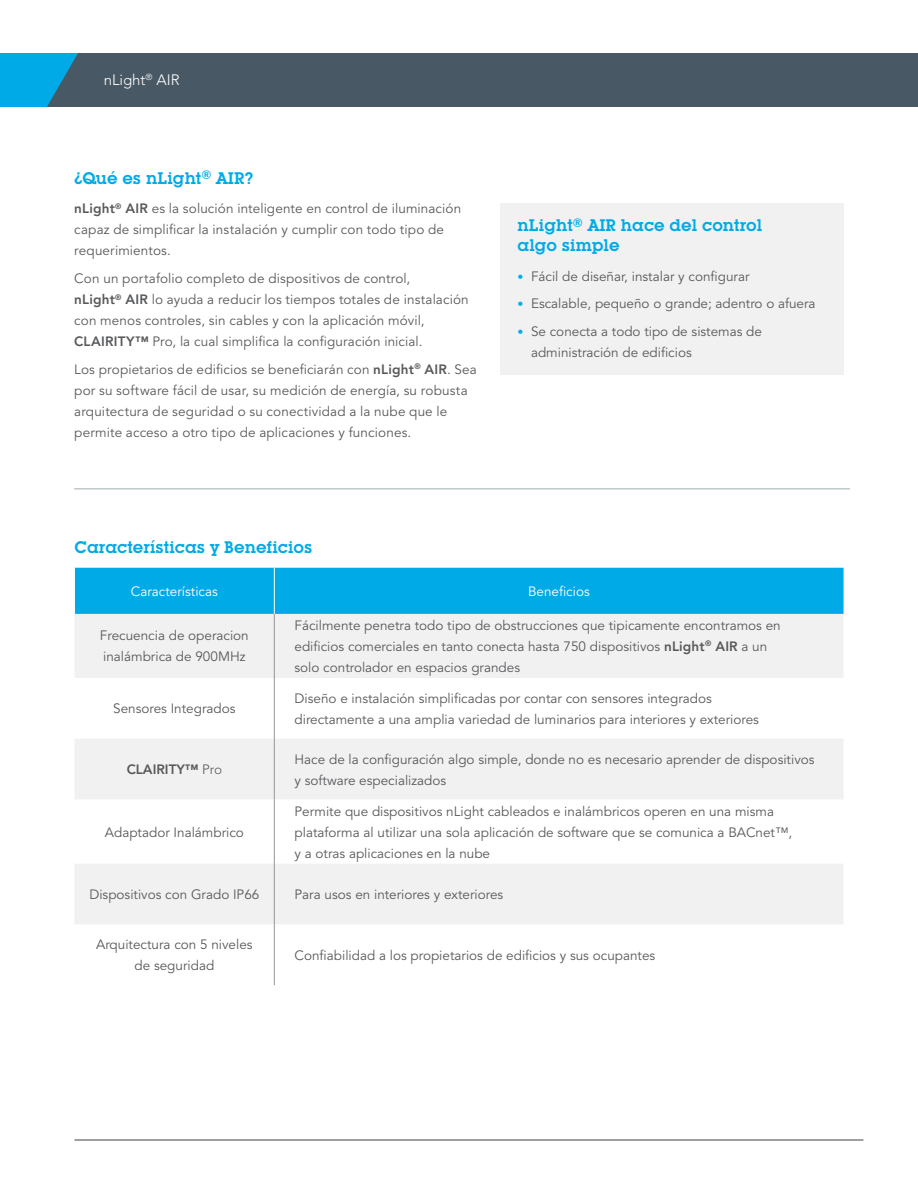
<style>
.page{position:relative;width:918px;height:1188px;background:#fff}
.page>*{position:absolute;margin:0;border:0;box-sizing:border-box;transform-origin:0 0}
.t1{font:600 16.5px/19.5px "Lubalin Graph IT Cby BT";color:#00aae7}
.t2{font:300 15px "Avenir LT Std";color:#fff}
.t3{font:13.5px/21px "Avenir LT Std";color:#58595b}
.t4{font:13.5px "Avenir LT Std";color:#fff}
.t5{font:800 13.5px "Avenir LT Std";color:#58595b}
.s1{font-weight:800}
.s2{font-weight:300;font-size:12px;color:#00b0e9}
.s3{font-weight:300}
</style>
<div class="page">
<div style="left:0;top:53px;width:918px;height:54px;background:#485865"></div>
<svg style="left:0;top:53px;width:78px;height:54px"></svg>
<div style="left:500px;top:203px;width:344px;height:172px;background:#f1f1f2"></div>
<hr style="left:74px;top:488px;width:776px;height:1px;background:#a1abb2">
<div style="left:75px;top:568px;width:769px;height:46px;background:#00aae7"></div>
<svg style="left:75px;top:614px;width:768px;height:310px;fill:#f1f1f2"></svg>
<hr style="left:274px;top:568px;width:1px;height:46px;background:#fff">
<hr style="left:274px;top:614px;width:1px;height:64px;background:#939598">
<hr style="left:274px;top:678px;width:1px;height:61px;background:#939598">
<hr style="left:274px;top:739px;width:1px;height:60px;background:#939598">
<hr style="left:274px;top:799px;width:1px;height:65px;background:#939598">
<hr style="left:274px;top:864px;width:1px;height:60px;background:#939598">
<hr style="left:274px;top:924px;width:1px;height:61px;background:#939598">
<hr style="left:75px;top:1140px;width:788px;height:1px;background:#414042">
<p class="t2" style="left:104px;top:71px;width:77px">nLight<sup>®</sup> AIR</p>
<p class="t1" style="left:74px;top:168px;width:180px">¿Qué es nLight<sup>®</sup> AIR?</p>
<p class="t3" style="left:74px;top:199px;width:389px"><span class="s1">nLight</span><sup>®</sup> <span class="s1">AIR</span> es la solución inteligente en control de iluminación capaz de simplificar la instalación y cumplir con todo tipo de requerimientos.</p>
<p class="t3" style="left:74px;top:268px;width:396px">Con un portafolio completo de dispositivos de control,<br><span class="s1">nLight</span><sup>®</sup> <span class="s1">AIR</span> lo ayuda a reducir los tiempos totales de instalación con menos controles, sin cables y con la aplicación móvil, <span class="s1">CLAIRITY™</span> Pro, la cual simplifica la configuración inicial.</p>
<p class="t3" style="left:74px;top:359px;width:404px">Los propietarios de edificios se beneficiarán con <span class="s1">nLight</span><sup>®</sup> <span class="s1">AIR</span>. Sea por su software fácil de usar, su medición de energía, su robusta arquitectura de seguridad o su conectividad a la nube que le permite acceso a otro tipo de aplicaciones y funciones.</p>
<p class="t1" style="left:518px;top:215px;width:246px">nLight<sup>®</sup> AIR hace del control algo simple</p>
<p class="t3" style="left:518px;top:266px;width:233px"><span class="s2">•</span> Fácil de diseñar, instalar y configurar</p>
<p class="t3" style="left:518px;top:294px;width:300px"><span class="s2">•</span> Escalable, pequeño o grande; adentro o afuera</p>
<p class="t3" style="left:531px;top:321px;width:233px;text-indent:-14px"><span class="s2">•</span> Se conecta a todo tipo de sistemas de administración de edificios</p>
<p class="t1" style="left:74px;top:537px;width:240px">Características y Beneficios</p>
<p class="t4" style="left:131px;top:584px;width:88px">Características</p>
<p class="t4" style="left:528px;top:584px;width:63px">Beneficios</p>
<p class="t3" style="left:100px;top:626px;width:150px">Frecuencia de operacion inalámbrica de 900MHz</p>
<p class="t3" style="left:295px;top:615px;width:488px">Fácilmente penetra todo tipo de obstrucciones que tipicamente encontramos en edificios comerciales en tanto conecta hasta 750 dispositivos <span class="s1">nLight</span><sup>®</sup> <span class="s1">AIR</span> a un solo controlador en espacios grandes</p>
<p class="t3" style="left:113px;top:699px;width:124px">Sensores Integrados</p>
<p class="t3" style="left:295px;top:688px;width:466px">Diseño e instalación simplificadas por contar con sensores integrados directamente a una amplia variedad de luminarios para interiores y exteriores</p>
<p class="t5" style="left:127px;top:762px;width:97px">CLAIRITY™ <span class="s3">Pro</span></p>
<p class="t3" style="left:295px;top:749px;width:522px">Hace de la configuración algo simple, donde no es necesario aprender de dispositivos y software especializados</p>
<p class="t3" style="left:105px;top:822px;width:141px">Adaptador Inalámbrico</p>
<p class="t3" style="left:295px;top:801px;width:499px">Permite que dispositivos nLight cableados e inalámbricos operen en una misma plataforma al utilizar una sola aplicación de software que se comunica a BACnet™, y a otras aplicaciones en la nube</p>
<p class="t3" style="left:89px;top:884px;width:172px">Dispositivos con Grado IP66</p>
<p class="t3" style="left:295px;top:884px;width:210px">Para usos en interiores y exteriores</p>
<p class="t3" style="left:96px;top:935px;width:158px;text-align:center">Arquitectura con 5 niveles de seguridad</p>
<p class="t3" style="left:295px;top:945px;width:362px">Confiabilidad a los propietarios de edificios y sus ocupantes</p>
</div>
